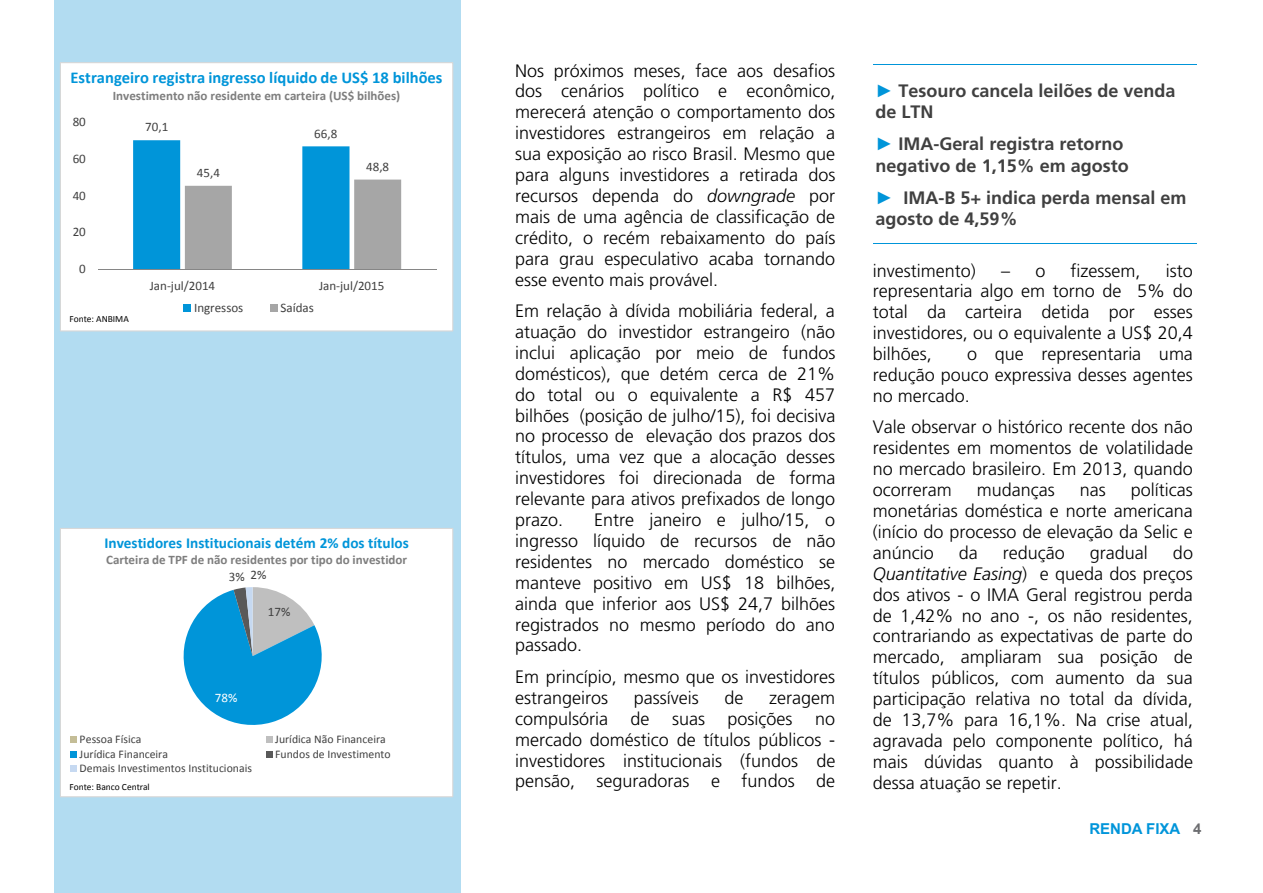
<style>
.page{position:relative;width:1263px;height:893px;background:#fff}
.page>*{position:absolute;margin:0;border:0;box-sizing:border-box;transform-origin:0 0}
.t1{font:300 18px/20.9px "Frutiger";color:#000;text-align:justify}
.t2{font:700 18px/21.3px "Frutiger";color:#404040}
.t3{font:700 16.5px "Calibri";color:#0095d9}
.t4{font:700 15.3px "Calibri";color:#0095d9}
.t5{font:700 15px "Arial";color:#0095da}
.t6{font:700 13.05px "Calibri";color:#7e7e7e}
.t7{font:13.05px "Calibri";color:#404040}
.t8{font:13.05px "Calibri";color:#fff}
.t9{font:11.7px "Calibri";color:#404040}
.t10{font:9.45px "Calibri";letter-spacing:-.005em;color:#000}
.s1{font-style:italic}
.s2{font-family:"Arial";font-weight:400;color:#0095d9}
.s3{color:#6d6e71}
</style>
<div class="page">
<div style="left:54px;top:0;width:406px;height:893px;background:#b2dcf1"></div>
<hr style="left:873px;top:65px;width:323px;height:1px;background:#0095d9">
<hr style="left:873px;top:243px;width:323px;height:1px;background:#0095d9">
<div style="left:61px;top:63px;width:391px;height:267px;background:#fff"></div>
<svg style="left:133px;top:140px;width:268px;height:129px"></svg>
<hr style="left:98px;top:269px;width:338px;height:1px;background:#868686">
<div style="left:184px;top:305px;width:7px;height:7px;background:#0095d9"></div>
<div style="left:270px;top:305px;width:7px;height:7px;background:#a6a6a6"></div>
<div style="left:60px;top:62px;width:393px;height:270px;border:1px solid #d8d8d8"></div>
<div style="left:61px;top:529px;width:391px;height:267px;background:#fff"></div>
<div style="left:70px;top:736px;width:7px;height:6px;background:#c4bd97"></div>
<svg style="left:183px;top:587px;width:139px;height:155px"></svg>
<div style="left:70px;top:751px;width:7px;height:6px;background:#0095d9"></div>
<svg style="left:266px;top:751px;width:6px;height:6px"></svg>
<div style="left:70px;top:766px;width:7px;height:6px;background:#c6d9f1"></div>
<div style="left:60px;top:528px;width:393px;height:269px;border:1px solid #d8d8d8"></div>
<p class="t3" style="left:70px;top:67px;width:374px">Estrangeiro registra ingresso líquido de US$ 18 bilhões</p>
<p class="t6" style="left:113px;top:87px;width:289px">Investimento não residente em carteira (US$ bilhões)</p>
<p class="t7" style="left:73px;top:113px;width:15px">80</p>
<p class="t7" style="left:73px;top:150px;width:15px">60</p>
<p class="t7" style="left:73px;top:187px;width:15px">40</p>
<p class="t7" style="left:73px;top:224px;width:15px">20</p>
<p class="t7" style="left:79px;top:261px;width:8px">0</p>
<p class="t10" style="left:69px;top:313px;width:61px">Fonte: ANBIMA</p>
<p class="t7" style="left:145px;top:119px;width:25px">70,1</p>
<p class="t7" style="left:197px;top:164px;width:25px">45,4</p>
<p class="t7" style="left:314px;top:125px;width:25px">66,8</p>
<p class="t7" style="left:366px;top:158px;width:25px">48,8</p>
<p class="t7" style="left:150px;top:278px;width:67px">Jan‐jul/2014</p>
<p class="t7" style="left:319px;top:278px;width:67px">Jan‐jul/2015</p>
<p class="t7" style="left:194px;top:299px;width:51px">Ingressos</p>
<p class="t7" style="left:281px;top:299px;width:35px">Saídas</p>
<p class="t4" style="left:104px;top:533px;width:306px">Investidores Institucionais detém 2% dos títulos</p>
<p class="t6" style="left:106px;top:552px;width:302px">Carteira de TPF de não residentes por tipo do investidor</p>
<p class="t7" style="left:229px;top:568px;width:39px">3% 2%</p>
<p class="t8" style="left:215px;top:690px;width:24px">78%</p>
<p class="t7" style="left:268px;top:604px;width:24px">17%</p>
<p class="t9" style="left:80px;top:731px;width:63px">Pessoa Física</p>
<p class="t9" style="left:275px;top:731px;width:112px">Jurídica Não Financeira</p>
<p class="t9" style="left:80px;top:746px;width:90px">Jurídica Financeira</p>
<p class="t9" style="left:275px;top:746px;width:117px">Fundos de Investimento</p>
<p class="t9" style="left:80px;top:761px;width:174px">Demais Investimentos Institucionais</p>
<p class="t10" style="left:69px;top:781px;width:82px">Fonte: Banco Central</p>
<p class="t1" style="left:515px;top:60px;width:322px">Nos próximos meses, face aos desafios dos cenários político e econômico, merecerá atenção o comportamento dos investidores estrangeiros em relação a sua exposição ao risco Brasil. Mesmo que para alguns investidores a retirada dos recursos dependa do <span class="s1">downgrade</span> por mais de uma agência de classificação de crédito, o recém rebaixamento do país para grau especulativo acaba tornando esse evento mais provável.</p>
<p class="t1" style="left:515px;top:301px;width:322px">Em relação à dívida mobiliária federal, a atuação do investidor estrangeiro (não inclui aplicação por meio de fundos domésticos), que detém cerca de 21% do total ou o equivalente a R$ 457 bilhões (posição de julho/15), foi decisiva no processo de elevação dos prazos dos títulos, uma vez que a alocação desses investidores foi direcionada de forma relevante para ativos prefixados de longo prazo.</p>
<p class="t1" style="left:515px;top:510px;width:322px;text-indent:79px">Entre janeiro e julho/15, o ingresso líquido de recursos de não residentes no mercado doméstico se manteve positivo em US$ 18 bilhões, ainda que inferior aos US$ 24,7 bilhões registrados no mesmo período do ano passado.</p>
<p class="t1" style="left:515px;top:666px;width:322px">Em princípio, mesmo que os investidores estrangeiros</p>
<p class="t1" style="left:634px;top:687px;width:66px">passíveis</p>
<p class="t1" style="left:724px;top:687px;width:21px">de</p>
<p class="t1" style="left:769px;top:687px;width:67px">zeragem</p>
<p class="t1" style="left:515px;top:708px;width:95px">compulsória</p>
<p class="t1" style="left:630px;top:708px;width:21px">de</p>
<p class="t1" style="left:672px;top:708px;width:35px">suas</p>
<p class="t1" style="left:728px;top:708px;width:67px">posições</p>
<p class="t1" style="left:515px;top:708px;width:322px;text-indent:300px">no mercado doméstico de títulos públicos - investidores institucionais (fundos de pensão, seguradoras e fundos de</p>
<p class="t2" style="left:875px;top:80px;width:302px"><span class="s2">►</span> Tesouro cancela leilões de venda de LTN</p>
<p class="t2" style="left:875px;top:134px;width:255px"><span class="s2">►</span> IMA-Geral registra retorno negativo de 1,15% em agosto</p>
<p class="t2" style="left:875px;top:187px;width:312px"><span class="s2">►</span> IMA-B 5+ indica perda mensal em agosto de 4,59%</p>
<p class="t1" style="left:873px;top:260px;width:104px">investimento)</p>
<p class="t1" style="left:1001px;top:260px;width:46px">– o</p>
<p class="t1" style="left:1071px;top:260px;width:71px">fizessem,</p>
<p class="t1" style="left:873px;top:260px;width:322px;text-indent:293px">isto representaria algo em torno de 5% do total da carteira detida por esses investidores, ou o equivalente a US$ 20,4 bilhões,</p>
<p class="t1" style="left:873px;top:344px;width:322px;text-indent:94px">o que representaria uma redução pouco expressiva desses agentes no mercado.</p>
<p class="t1" style="left:873px;top:417px;width:322px">Vale observar o histórico recente dos não residentes em momentos de volatilidade no mercado brasileiro. Em 2013, quando ocorreram</p>
<p class="t1" style="left:873px;top:480px;width:322px;text-indent:258px">políticas monetárias doméstica e norte americana (início do processo de elevação da Selic e anúncio</p>
<p class="t1" style="left:977px;top:480px;width:80px">mudanças</p>
<p class="t1" style="left:1080px;top:480px;width:28px">nas</p>
<p class="t1" style="left:873px;top:542px;width:322px;text-indent:300px">do <span class="s1">Quantitative Easing</span>) e queda dos preços dos ativos - o IMA Geral registrou perda de 1,42% no ano -, os não residentes, contrariando as expectativas de parte do mercado, ampliaram sua posição de títulos públicos, com aumento da sua participação relativa no total da dívida, de 13,7% para 16,1%. Na crise atual, agravada pelo componente político, há mais dúvidas quanto à possibilidade dessa atuação se repetir.</p>
<p class="t1" style="left:959px;top:542px;width:21px">da</p>
<p class="t1" style="left:1003px;top:542px;width:64px">redução</p>
<p class="t1" style="left:1090px;top:542px;width:60px">gradual</p>
<p class="t5" style="left:1089px;top:819px;width:114px">RENDA FIXA <span class="s3">4</span></p>
</div>
